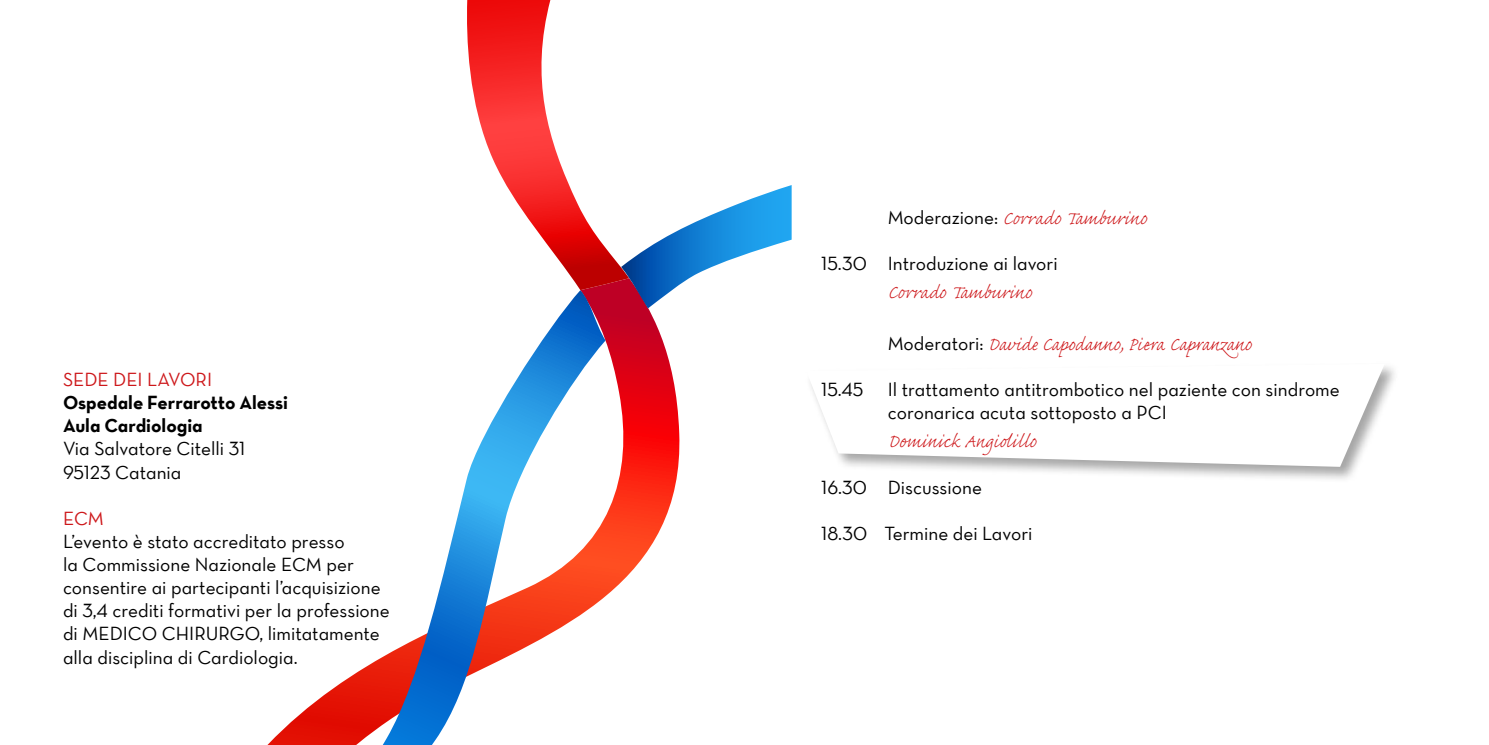
<style>
.page{position:relative;width:1489px;height:745px;background:#fff}
.page>*{position:absolute;margin:0;border:0;box-sizing:border-box;transform-origin:0 0}
.t1{font:300 23.62px/51.4px "Caflisch Script Pro";color:#cd171a}
.t2{font:19.25px/23.1px "Neutra Text Book Alt";color:#000}
.t3{font:19.25px/23.1px "Neutra Text TF Bold Alt";color:#000}
.t4{font:19.25px "Neutra Text Book Alt";color:#cd171a}
.s1{font-family:"Neutra Text Book Alt";font-weight:400;font-size:19.25px;color:#000}
</style>
<div class="page">
<div style="left:805px;top:361px;width:594px;height:121px;background:#000;opacity:.35"></div>
<svg style="left:806px;top:363px;width:578px;height:103px"></svg>
<svg style="left:268px;top:290px;width:412px;height:454px"></svg>
<svg style="left:467px;top:0;width:154px;height:290px"></svg>
<svg style="left:383px;top:290px;width:222px;height:454px"></svg>
<svg style="left:621px;top:185px;width:170px;height:123px"></svg>
<p class="t4" style="left:63px;top:367px;width:151px">SEDE DEI LAVORI</p>
<p class="t3" style="left:63px;top:390px;width:226px">Ospedale Ferrarotto Alessi<br>Aula Cardiologia</p>
<p class="t2" style="left:63px;top:436px;width:184px">Via Salvatore Citelli 31<br>95123 Catania</p>
<p class="t4" style="left:63px;top:506px;width:42px">ECM</p>
<p class="t2" style="left:63px;top:529px;width:328px">L’evento è stato accreditato presso<br>la Commissione Nazionale ECM per consentire ai partecipanti l’acquisizione di 3,4 crediti formativi per la professione di MEDICO CHIRURGO, limitatamente alla disciplina di Cardiologia.</p>
<p class="t1" style="left:887px;top:194px;width:261px"><span class="s1">Moderazione:</span> Corrado Tamburino</p>
<p class="t2" style="left:821px;top:251px;width:238px">15.30 Introduzione ai lavori</p>
<p class="t1" style="left:887px;top:269px;width:366px">Corrado Tamburino<br><span class="s1">Moderatori:</span> Davide Capodanno, Piera Capranzano</p>
<p class="t2" style="left:821px;top:377px;width:44px">15.45</p>
<p class="t2" style="left:887px;top:377px;width:453px">Il trattamento antitrombotico nel paziente con sindrome coronarica acuta sottoposto a PCI</p>
<p class="t1" style="left:887px;top:418px;width:151px">Dominick Angiolillo</p>
<p class="t2" style="left:821px;top:475px;width:162px">16.30 Discussione</p>
<p class="t2" style="left:821px;top:521px;width:213px">18.30 Termine dei Lavori</p>
</div>
